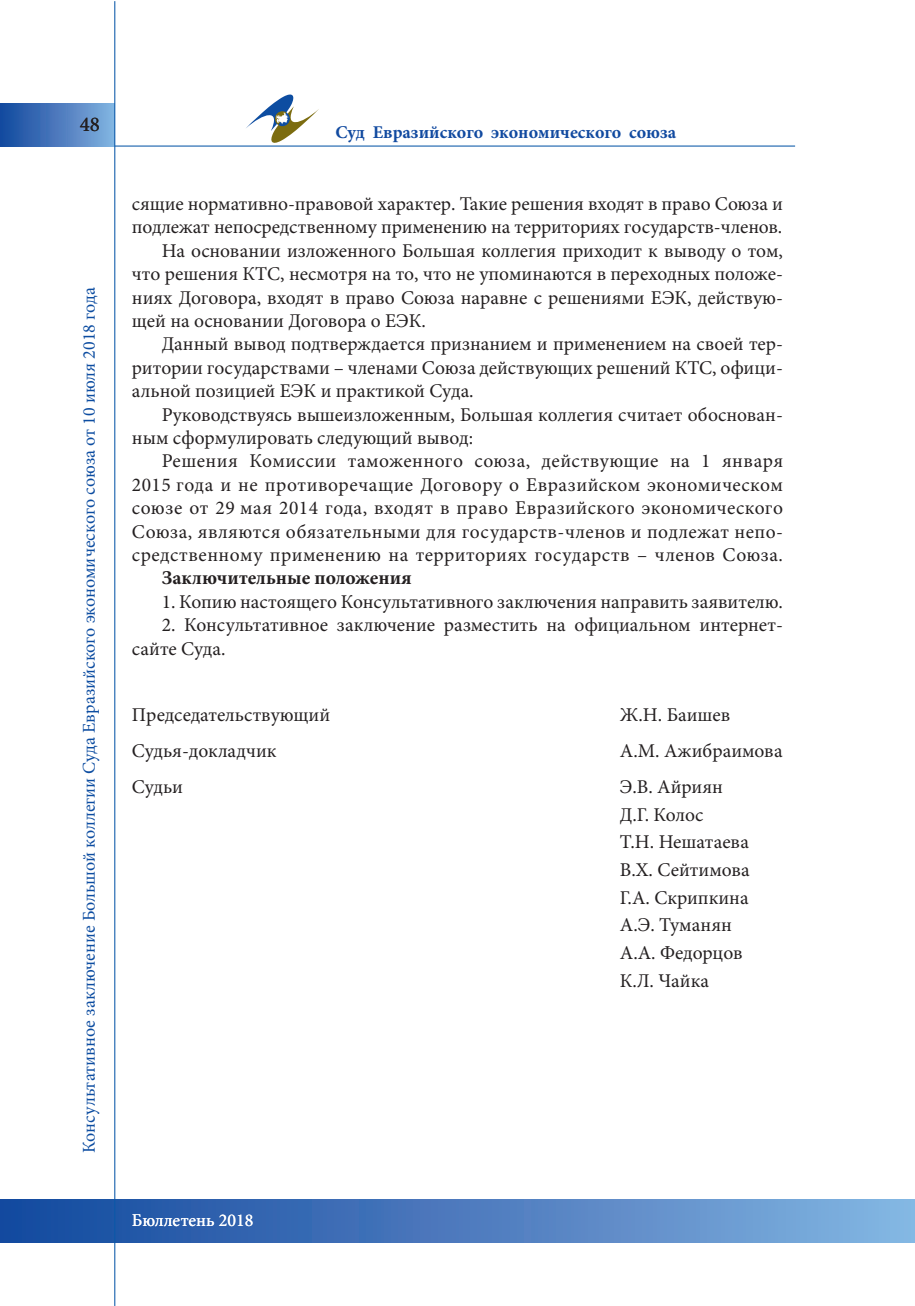
<style>
.page{position:relative;width:915px;height:1306px;background:#fff}
.page>*{position:absolute;margin:0;border:0;box-sizing:border-box;transform-origin:0 0}
.t1{font:21px "Minion Pro";color:#231f20}
.t2{font:19.5px/27.6px "Minion Pro";color:#231f20}
.t3{font:19.5px "Minion Pro";letter-spacing:.025em;color:#231f20}
.t4{font:700 19.5px "Minion Pro";color:#231f20}
.t5{font:18px "Minion Pro";color:#0d4da1}
.t6{font:700 18px "Minion Pro";color:#114aa0}
.t7{font:18px "Minion Pro";color:#fff}
</style>
<div class="page">
<div style="left:0;top:1199px;width:913px;height:43px;background:linear-gradient(to right,#12469d,#85b3e0)"></div>
<hr style="left:115px;top:145px;width:679px;height:2px;background:#0a58a8">
<div style="left:0;top:104px;width:115px;height:42px;background:linear-gradient(to right,#12469d,#85b2e0)"></div>
<hr style="left:114px;top:1px;width:1px;height:1304px;background:#0a58a8">
<svg style="left:245px;top:94px;width:74px;height:52px"></svg>
<p class="t1" style="left:80px;top:111px;width:22px">48</p>
<p class="t5" style="left:77px;top:1152px;width:867px;rotate:-90deg">Консультативное заключение Большой коллегии Суда Евразийского экономического союза от 10 июля 2018 года</p>
<p class="t6" style="left:335px;top:123px;width:342px">Суд Евразийского экономического союза</p>
<p class="t2" style="left:132px;top:190px;width:652px">сящие нормативно-правовой характер. Такие решения входят в право Союза и</p>
<p class="t2" style="left:132px;top:213px;width:651px">подлежат непосредственному применению на территориях государств-членов.</p>
<p class="t2" style="left:162px;top:237px;width:622px">На основании изложенного Большая коллегия приходит к выводу о том,</p>
<p class="t2" style="left:132px;top:260px;width:652px">что решения КТС, несмотря на то, что не упоминаются в переходных положе-</p>
<p class="t2" style="left:132px;top:283px;width:652px">ниях Договора, входят в право Союза наравне с решениями ЕЭК, действую-</p>
<p class="t2" style="left:132px;top:307px;width:295px">щей на основании Договора о ЕЭК.</p>
<p class="t2" style="left:162px;top:330px;width:622px">Данный вывод подтверждается признанием и применением на своей тер-</p>
<p class="t2" style="left:132px;top:354px;width:652px">ритории государствами – членами Союза действующих решений КТС, офици-</p>
<p class="t2" style="left:132px;top:377px;width:343px">альной позицией ЕЭК и практикой Суда.</p>
<p class="t2" style="left:162px;top:400px;width:622px">Руководствуясь вышеизложенным, Большая коллегия считает обоснован-</p>
<p class="t2" style="left:132px;top:424px;width:343px">ным сформулировать следующий вывод:</p>
<p class="t3" style="left:162px;top:448px;width:622px">Решения Комиссии таможенного союза, действующие на 1 января</p>
<p class="t3" style="left:132px;top:471px;width:652px">2015 года и не противоречащие Договору о Евразийском экономическом</p>
<p class="t3" style="left:132px;top:495px;width:652px">союзе от 29 мая 2014 года, входят в право Евразийского экономического</p>
<p class="t3" style="left:132px;top:518px;width:652px">Союза, являются обязательными для государств-членов и подлежат непо-</p>
<p class="t3" style="left:132px;top:541px;width:652px">средственному применению на территориях государств – членов Союза.</p>
<p class="t4" style="left:162px;top:564px;width:251px">Заключительные положения</p>
<p class="t2" style="left:162px;top:588px;width:622px">1. Копию настоящего Консультативного заключения направить заявителю.</p>
<p class="t2" style="left:132px;top:613px;width:652px;line-height:23.4px;text-indent:30px">2. Консультативное заключение разместить на официальном интернет&shy;сайте Суда.</p>
<p class="t2" style="left:132px;top:700px;width:200px">Председательствующий</p>
<p class="t2" style="left:619px;top:700px;width:112px">Ж.Н. Баишев</p>
<p class="t2" style="left:132px;top:737px;width:146px">Судья-докладчик</p>
<p class="t2" style="left:619px;top:737px;width:164px">А.М. Ажибраимова</p>
<p class="t2" style="left:132px;top:773px;width:53px">Судьи</p>
<p class="t2" style="left:619px;top:773px;width:131px">Э.В. Айриян<br>Д.Г. Колос<br>Т.Н. Нешатаева<br>В.Х. Сейтимова<br>Г.А. Скрипкина<br>А.Э. Туманян<br>А.А. Федорцов<br>К.Л. Чайка</p>
<p class="t7" style="left:132px;top:1207px;width:123px">Бюллетень 2018</p>
</div>
